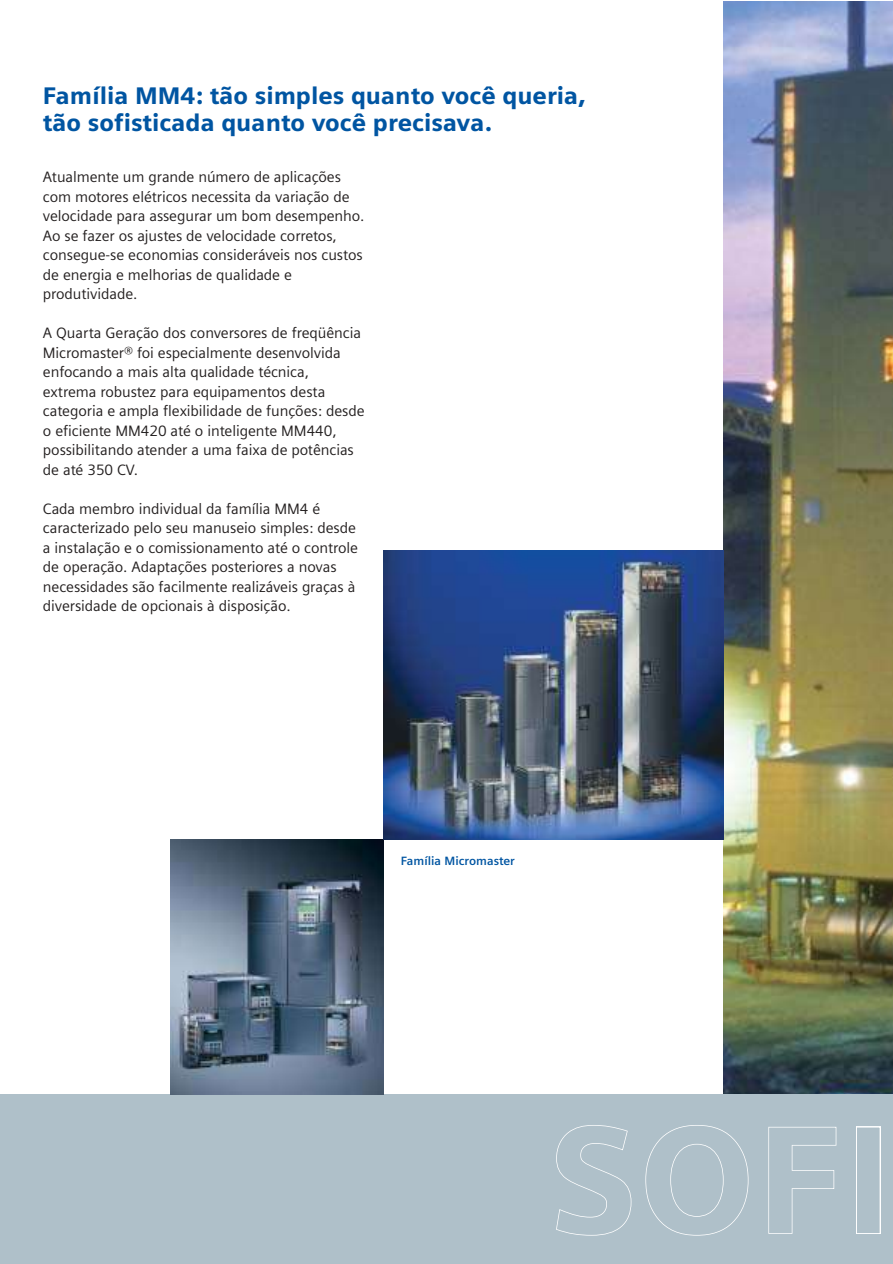
<style>
.page{position:relative;width:893px;height:1264px;background:#fff}
.page>*{position:absolute;margin:0;border:0;box-sizing:border-box;transform-origin:0 0}
.t1{font:900 24px/27px "Siemens Sans";color:#0055a2}
.t2{font:15px/19.5px "Siemens Sans";letter-spacing:-.005em;color:#231f1f}
.t3{font:700 12px "Siemens Sans";color:#0055a2}
</style>
<div class="page">
<img style="left:0;top:1px;width:892px;height:1262px">
<h1 class="t1" style="left:43px;top:84px;width:544px">Família MM4: tão simples quanto você queria, tão sofisticada quanto você precisava.</h1>
<p class="t2" style="left:43px;top:169px;width:323px">Atualmente um grande número de aplicações com motores elétricos necessita da variação de velocidade para assegurar um bom desempenho.<br>Ao se fazer os ajustes de velocidade corretos, consegue-se economias consideráveis nos custos de energia e melhorias de qualidade e produtividade.</p>
<p class="t2" style="left:43px;top:325px;width:323px">A Quarta Geração dos conversores de freqüência Micromaster® foi especialmente desenvolvida enfocando a mais alta qualidade técnica, extrema robustez para equipamentos desta categoria e ampla flexibilidade de funções: desde o eficiente MM420 até o inteligente MM440, possibilitando atender a uma faixa de potências de até 350 CV.</p>
<p class="t2" style="left:43px;top:500px;width:316px">Cada membro individual da família MM4 é caracterizado pelo seu manuseio simples: desde a instalação e o comissionamento até o controle de operação. Adaptações posteriores a novas necessidades são facilmente realizáveis graças à diversidade de opcionais à disposição.</p>
<p class="t3" style="left:400px;top:856px;width:115px">Família Micromaster</p>
</div>
